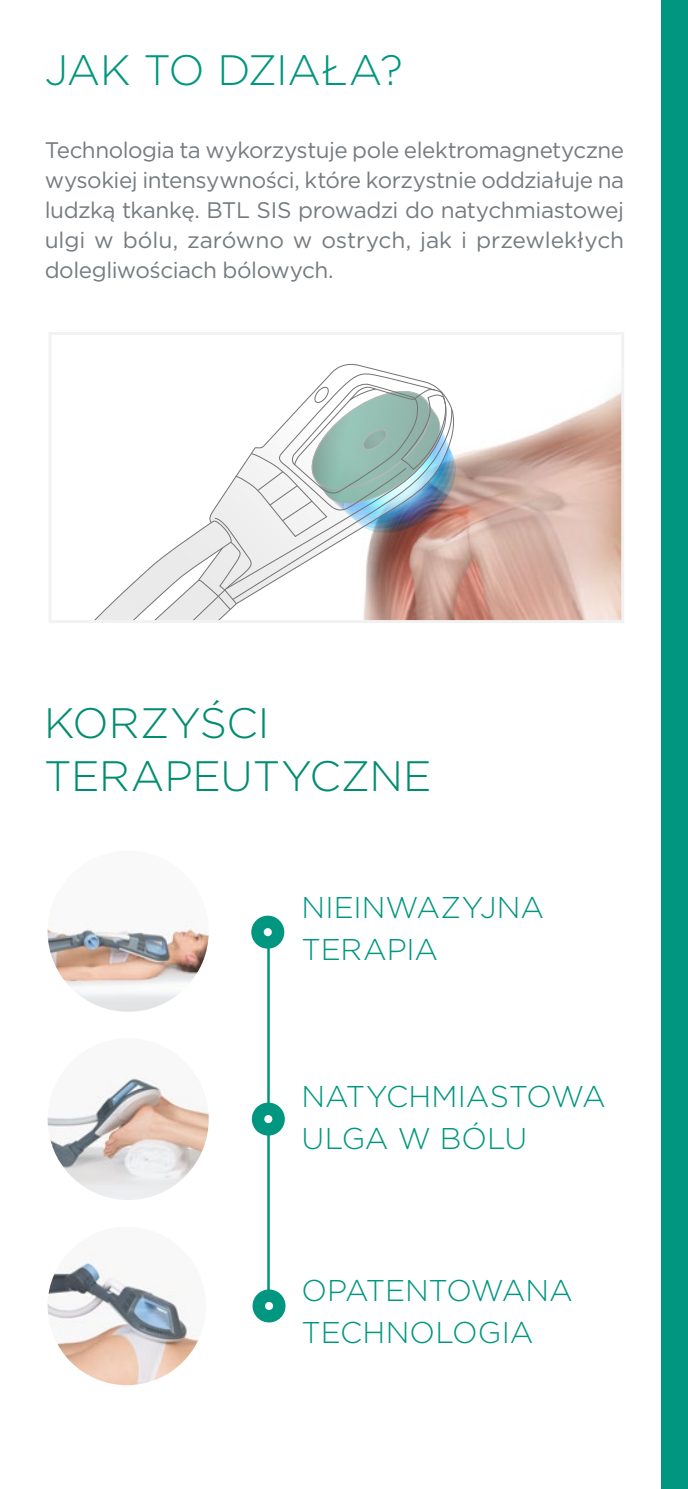
<style>
.page{position:relative;width:688px;height:1489px;background:#fff}
.page>*{position:absolute;margin:0;border:0;box-sizing:border-box;transform-origin:0 0}
.t1{font:300 42.5px/52.5px "Gotham";letter-spacing:-.005em;color:#008d6f}
.t2{font:300 42.5px "Gotham";letter-spacing:-.02em;color:#00967f}
.t3{font:300 30px/42.5px "Gotham";letter-spacing:-.005em;color:#00967f}
.t4{font:22.5px/30px "Gotham";letter-spacing:-.015em;color:#757b7f;text-align:justify}
</style>
<div class="page">
<img style="left:48px;top:850px;width:161px;height:161px;border-radius:80px">
<img style="left:48px;top:1038px;width:161px;height:161px;border-radius:81px">
<img style="left:48px;top:1226px;width:158px;height:158px;border-radius:79px">
<hr style="left:267px;top:935px;width:3px;height:371px;background:#00967f">
<div style="left:252px;top:916px;width:31px;height:31px;background:#00967f;border-radius:50%"></div>
<div style="left:251px;top:915px;width:33px;height:33px;border:2px solid #00967f;border-radius:50%"></div>
<svg style="left:262px;top:926px;width:11px;height:11px"></svg>
<div style="left:261px;top:925px;width:13px;height:13px;border:2px solid #00967f;border-radius:50%"></div>
<div style="left:253px;top:1103px;width:30px;height:31px;background:#00967f;border-radius:50%"></div>
<div style="left:252px;top:1102px;width:33px;height:33px;border:2px solid #00967f;border-radius:50%"></div>
<svg style="left:263px;top:1113px;width:10px;height:11px"></svg>
<div style="left:262px;top:1112px;width:13px;height:13px;border:2px solid #00967f;border-radius:50%"></div>
<div style="left:254px;top:1290px;width:30px;height:30px;background:#00967f;border-radius:50%"></div>
<div style="left:252px;top:1289px;width:33px;height:33px;border:2px solid #00967f;border-radius:50%"></div>
<svg style="left:263px;top:1300px;width:11px;height:11px"></svg>
<div style="left:262px;top:1299px;width:13px;height:13px;border:2px solid #00967f;border-radius:50%"></div>
<img style="left:463px;top:393px;width:157px;height:226px">
<svg style="left:95px;top:372px;width:368px;height:247px"></svg>
<div style="left:48px;top:332px;width:576px;height:291px;border:3px solid #f3f2f2"></div>
<div style="left:661px;top:0;width:26px;height:1488px;background:#00967f"></div>
<h1 class="t2" style="left:45px;top:43px;width:359px">JAK TO DZIAŁA?</h1>
<p class="t4" style="left:45px;top:135px;width:581px">Technologia ta wykorzystuje pole elektromagnetyczne wysokiej intensywności, które korzystnie oddziałuje na ludzką tkankę. BTL SIS prowadzi do natychmiastowej ulgi w bólu, zarówno w ostrych, jak i przewlekłych dolegliwościach bólowych.</p>
<h1 class="t1" style="left:44px;top:696px;width:389px">KORZYŚCI<br>TERAPEUTYCZNE</h1>
<h2 class="t3" style="left:301px;top:884px;width:244px">NIEINWAZYJNA<br>TERAPIA</h2>
<h2 class="t3" style="left:301px;top:1073px;width:306px">NATYCHMIASTOWA<br>ULGA W BÓLU</h2>
<h2 class="t3" style="left:301px;top:1267px;width:273px">OPATENTOWANA<br>TECHNOLOGIA</h2>
</div>
